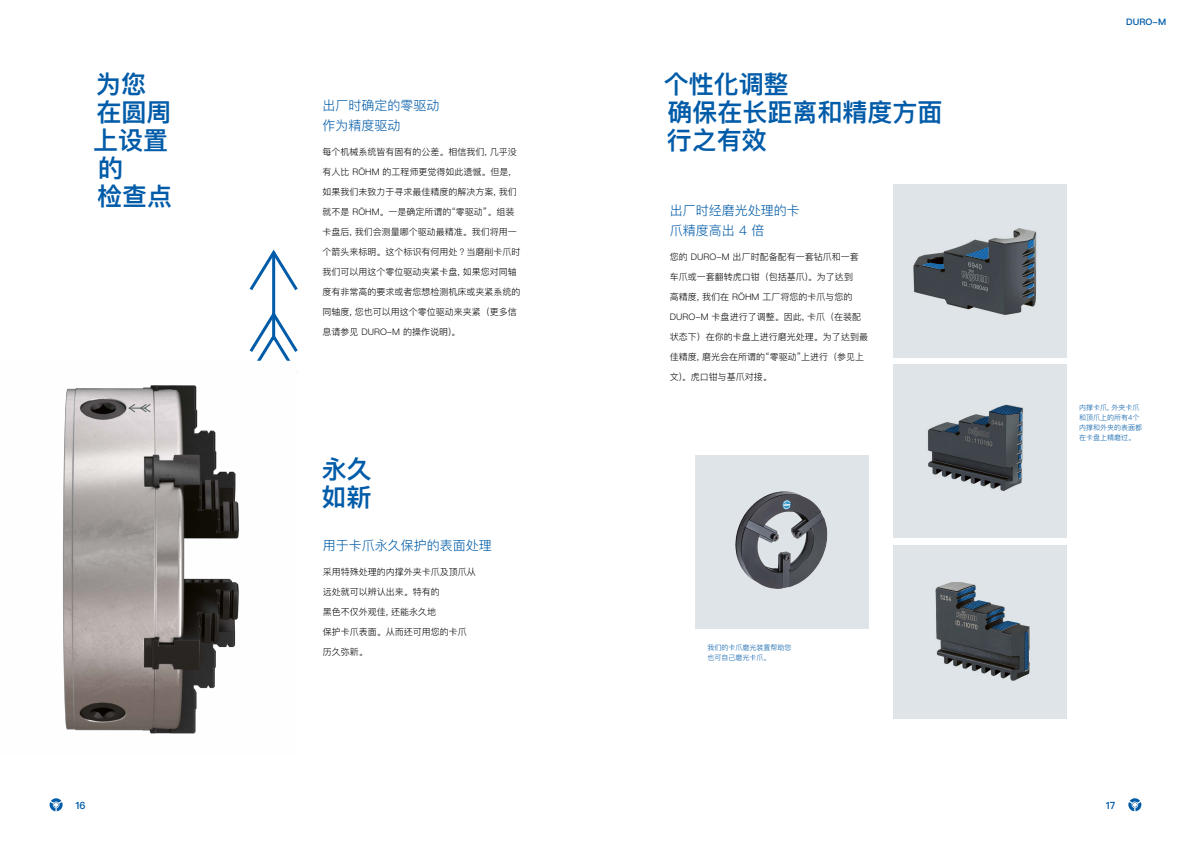
<style>
.page{position:relative;width:1191px;height:842px;background:#fff}
.page>*{position:absolute;margin:0;border:0;box-sizing:border-box;transform-origin:0 0}
.t1{font:600 25px/28px "Ping Fang HK";color:#005ba8}
.t2{font:300 13px/20px "Ping Fang HK";color:#005ba8}
.t3{font:600 10px "Ping Fang HK";color:#005ba8}
.t4{font:300 9px "Ping Fang HK";color:#000}
.t5{font:600 9px "Ping Fang HK";color:#005ba8}
.t6{font:300 7px/10px "Ping Fang HK";color:#005ba8}
.s1{font-family:"Ping Fang SC"}
</style>
<div class="page">
<svg style="left:1128px;top:798px;width:13px;height:13px"></svg>
<svg style="left:50px;top:798px;width:13px;height:13px"></svg>
<div style="left:893px;top:185px;width:173px;height:173px;background:#dee4e7"></div>
<div style="left:893px;top:365px;width:173px;height:173px;background:#dee4e7"></div>
<div style="left:694px;top:455px;width:174px;height:173px;background:#dee4e7"></div>
<div style="left:893px;top:545px;width:173px;height:173px;background:#dee4e7"></div>
<hr style="left:272px;top:252px;width:3px;height:87px;background:#005ba8">
<svg style="left:249px;top:249px;width:49px;height:45px"></svg>
<svg style="left:249px;top:308px;width:49px;height:53px"></svg>
<img style="left:735px;top:491px;width:48px;height:66px">
<img style="left:63px;top:385px;width:176px;height:349px">
<svg style="left:127px;top:403px;width:25px;height:10px"></svg>
<img style="left:913px;top:228px;width:124px;height:87px">
<svg style="left:921px;top:239px;width:112px;height:59px;background:#525b63"></svg>
<img style="left:928px;top:404px;width:95px;height:87px">
<svg style="left:943px;top:405px;width:79px;height:74px;background:#51595f"></svg>
<img style="left:935px;top:583px;width:95px;height:98px">
<svg style="left:957px;top:586px;width:72px;height:85px"></svg>
<h1 class="t1" style="left:93px;top:70px;width:80px">为您在圆周上设置的<br>检查点</h1>
<h2 class="t2" style="left:322px;top:95px;width:118px">出厂时确定的零驱动作为精度驱动</h2>
<p class="t4" style="left:322px;top:146px;width:196px">每个机械系统皆有固有的公差。相信我们, 几乎没</p>
<p class="t4" style="left:322px;top:166px;width:190px">有人比 RÖHM 的工程师更觉得如此遗憾。但是,</p>
<p class="t4" style="left:322px;top:186px;width:196px">如果我们未致力于寻求最佳精度的解决方案, 我们</p>
<p class="t4" style="left:322px;top:206px;width:193px">就不是 RÖHM。一是确定所谓的“零驱动”。组装</p>
<p class="t4" style="left:322px;top:226px;width:196px">卡盘后, 我们会测量哪个驱动最精准。我们将用一</p>
<p class="t4" style="left:322px;top:246px;width:199px">个箭头来标明。这个标识有何用处？当磨削卡爪时</p>
<p class="t4" style="left:322px;top:266px;width:196px">我们可以用这个零位驱动夹紧卡盘, 如果您对同轴</p>
<p class="t4" style="left:322px;top:286px;width:199px">度有非常高的要求或者您想检测机床或夹紧系统的</p>
<p class="t4" style="left:322px;top:306px;width:196px">同轴度, 您也可以用这个零位驱动来夹紧（更多信</p>
<p class="t4" style="left:322px;top:326px;width:139px">息请参见 DURO-M 的操作说明)。</p>
<h1 class="t1" style="left:321px;top:455px;width:52px">永久如新</h1>
<h2 class="t2" style="left:323px;top:535px;width:170px">用于卡爪永久保护的表面处理</h2>
<p class="t4" style="left:323px;top:566px;width:163px">采用特殊处理的内撑外夹卡爪及顶爪从远</p>
<p class="t4" style="left:323px;top:586px;width:118px"><span class="s1">远处就可以辨</span>认出来。特有的</p>
<p class="t4" style="left:323px;top:606px;width:115px">黑色不仅外观佳, 还能永久地</p>
<p class="t4" style="left:323px;top:626px;width:145px">保护卡爪表面。从而还可用您的卡爪</p>
<p class="t4" style="left:323px;top:646px;width:46px">历久弥新。</p>
<h1 class="t1" style="left:664px;top:70px;width:280px">个性化调整<br>确保在长距离和精度方面行之有效</h1>
<h2 class="t2" style="left:670px;top:200px;width:131px">出厂时经磨光处理的卡爪精度高出 4 倍</h2>
<p class="t4" style="left:670px;top:251px;width:190px">您的 DURO-M 出厂时配备配有一套钻爪和一套</p>
<p class="t4" style="left:670px;top:271px;width:184px">车爪或一套翻转虎口钳（包括基爪)。为了达到</p>
<p class="t4" style="left:670px;top:291px;width:184px">高精度, 我们在 RÖHM 工厂将您的卡爪与您的</p>
<p class="t4" style="left:670px;top:311px;width:193px">DURO-M 卡盘进行了调整。因此, 卡爪（在装配</p>
<p class="t4" style="left:670px;top:331px;width:199px">状态下）在你的卡盘上进行磨光处理。为了达到最</p>
<p class="t4" style="left:670px;top:351px;width:196px">佳精度, 磨光会在所谓的“零驱动”上进行（参见上</p>
<p class="t4" style="left:670px;top:371px;width:103px">文)。虎口钳与基爪对接。</p>
<p class="t6" style="left:707px;top:642px;width:85px">我们的卡爪磨光装置帮助您也可自己磨光卡爪。</p>
<p class="t5" style="left:1126px;top:16px;width:41px">DURO-M</p>
<p class="t6" style="left:1079px;top:402px;width:64px">内撑卡爪, 外夹卡爪和顶爪上的所有4个内撑和外夹的表面都在卡盘上精磨过。</p>
<p class="t3" style="left:75px;top:799px;width:12px">16</p>
<p class="t3" style="left:1105px;top:799px;width:11px">17</p>
</div>
